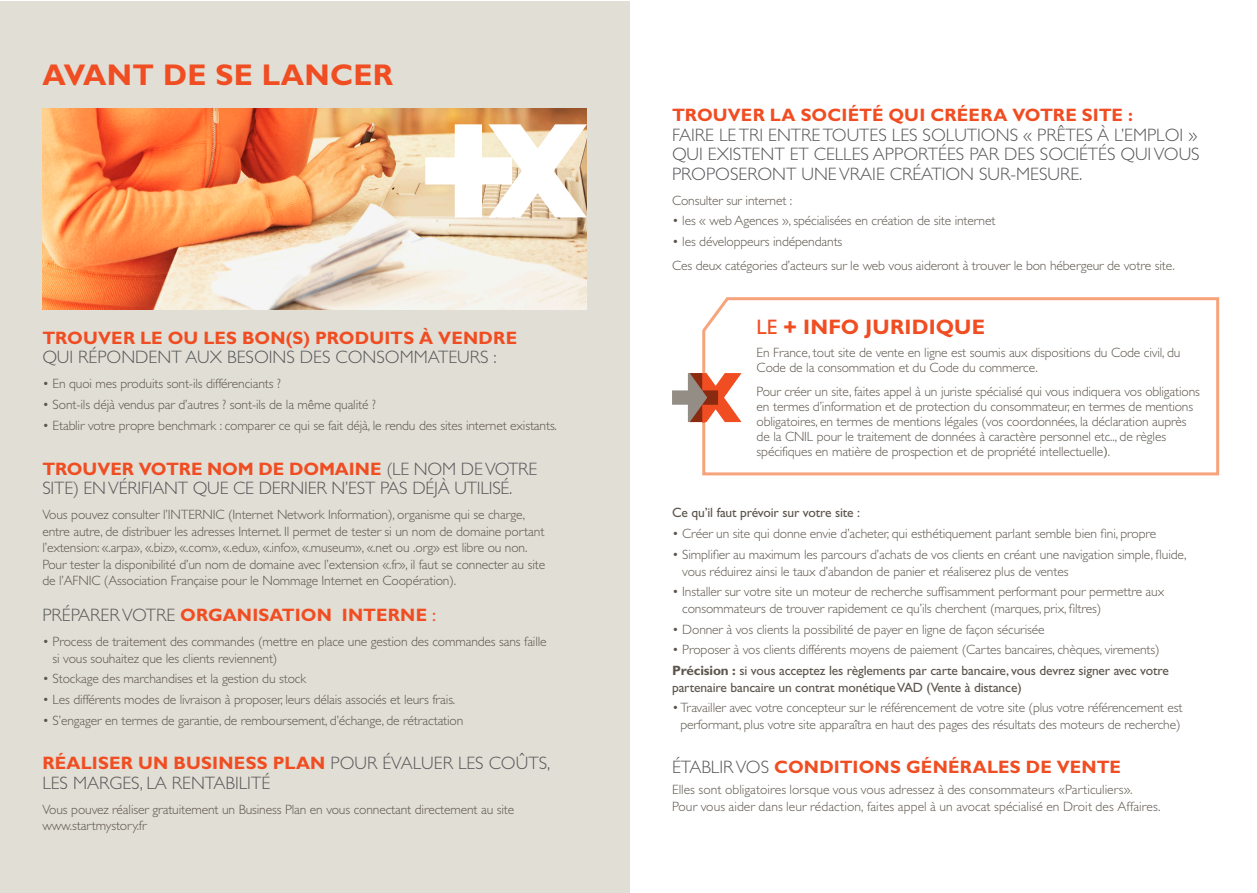
<style>
.page{position:relative;width:1257px;height:893px;background:#fff}
.page>*{position:absolute;margin:0;border:0;box-sizing:border-box;transform-origin:0 0}
.t1{font:700 30px "Gill Sans Std";letter-spacing:.01em;color:#f04d22}
.t2{font:700 21px "Gill Sans Std";letter-spacing:.01em;color:#f04d22}
.t3{font:300 18px/19.5px "Gill Sans Std";color:#57585a}
.t4{font:700 18px "Gill Sans Std";letter-spacing:.01em;color:#f04d22}
.t5{font:300 13.5px/16.5px "Gill Sans Std";letter-spacing:-.01em;color:#5d554d}
.t6{font:13.5px "Gill Sans Std";letter-spacing:-.01em;color:#5d554d}
.s1{font-weight:700;color:#f04d22}
.s2{font-weight:300;color:#57585a}
.s3{font-weight:400}
.s4{font-weight:800}
.s5{font-family:"Minion Pro";font-weight:400}
.s6{font-weight:700}
</style>
<div class="page">
<div style="left:0;top:1px;width:629px;height:892px;background:#e1ded5"></div>
<svg style="left:699px;top:297px;width:521px;height:179px"></svg>
<svg style="left:672px;top:373px;width:69px;height:49px"></svg>
<img style="left:42px;top:109px;width:545px;height:200px">
<svg style="left:425px;top:124px;width:162px;height:93px;background:#f6ecdd"></svg>
<h1 class="t1" style="left:42px;top:58px;width:352px">AVANT DE SE LANCER</h1>
<h3 class="t4" style="left:42px;top:327px;width:476px">TROUVER LE OU LES BON(S) PRODUITS À VENDRE</h3>
<h3 class="t3" style="left:42px;top:348px;width:456px">QUI RÉPONDENT AUX BESOINS DES CONSOMMATEURS :</h3>
<p class="t5" style="left:42px;top:376px;width:240px">• En quoi mes produits sont-ils différenciants ?</p>
<p class="t5" style="left:42px;top:396px;width:335px">• Sont-ils déjà vendus par d’autres ? sont-ils de la même qualité ?</p>
<p class="t5" style="left:42px;top:417px;width:516px">• Etablir votre propre benchmark : comparer ce qui se fait déjà, le rendu des sites internet existants.</p>
<h3 class="t3" style="left:42px;top:459px;width:496px"><span class="s1">TROUVER VOTRE NOM DE DOMAINE</span> (LE NOM DE VOTRE<br>SITE) EN VÉRIFIANT QUE CE DERNIER N’EST PAS DÉJÀ UTILISÉ.</h3>
<p class="t5" style="left:42px;top:506px;width:504px">Vous pouvez consulter l’INTERNIC (Internet Network Information), organisme qui se charge, entre autre, de distribuer les adresses Internet. Il permet de tester si un nom de domaine portant l’extension: «.arpa», «.biz», «.com», «.edu», «.info», «.museum», «.net ou .org» est libre ou non.<br>Pour tester la disponibilité d’un nom de domaine avec l’extension «.fr», il faut se connecter au site de l’AFNIC (Association Française pour le Nommage Internet en Coopération).</p>
<h3 class="t4" style="left:42px;top:604px;width:395px"><span class="s2">PRÉPARER VOTRE</span> ORGANISATION INTERNE <span class="s3">:</span></h3>
<p class="t5" style="left:53px;top:633px;width:495px;text-indent:-10px">• Process de traitement des commandes (mettre en place une gestion des commandes sans faille si vous souhaitez que les clients reviennent)</p>
<p class="t5" style="left:42px;top:670px;width:265px">• Stockage des marchandises et la gestion du stock</p>
<p class="t5" style="left:42px;top:691px;width:414px">• Les différents modes de livraison à proposer, leurs délais associés et leurs frais.</p>
<p class="t5" style="left:42px;top:712px;width:422px">• S’engager en termes de garantie, de remboursement, d’échange, de rétractation</p>
<h3 class="t3" style="left:42px;top:754px;width:509px"><span class="s1">RÉALISER UN BUSINESS PLAN</span> POUR ÉVALUER LES COÛTS,<br>LES MARGES, LA RENTABILITÉ</h3>
<p class="t5" style="left:42px;top:801px;width:473px">Vous pouvez réaliser gratuitement un Business Plan en vous connectant directement au site www.startmystory.fr</p>
<h3 class="t4" style="left:672px;top:104px;width:462px">TROUVER LA SOCIÉTÉ QUI CRÉERA VOTRE SITE :</h3>
<h3 class="t3" style="left:672px;top:125px;width:529px">FAIRE LE TRI ENTRE TOUTES LES SOLUTIONS « PRÊTES À L’EMPLOI »<br>QUI EXISTENT ET CELLES APPORTÉES PAR DES SOCIÉTÉS QUI VOUS<br>PROPOSERONT UNE VRAIE CRÉATION SUR-MESURE.</h3>
<p class="t5" style="left:672px;top:192px;width:122px">Consulter sur internet :</p>
<p class="t5" style="left:672px;top:213px;width:325px">• les « web Agences », spécialisées en création de site internet</p>
<p class="t5" style="left:672px;top:230px;width:504px;line-height:23.7px">• les développeurs indépendants<br>Ces deux catégories d’acteurs sur le web vous aideront à trouver le bon hébergeur de votre site.</p>
<h2 class="t2" style="left:756px;top:314px;width:230px"><span class="s3">LE</span> <span class="s4">+</span> INFO JURIDIQUE</h2>
<p class="t5" style="left:756px;top:345px;width:425px;line-height:15px">En France, tout site de vente en ligne est soumis aux dispositions du Code civil, du<br>Code de la consommation et du Code du commerce.</p>
<p class="t5" style="left:756px;top:384px;width:445px;line-height:15px">Pour créer un site, faites appel à un juriste spécialisé qui vous indiquera vos obligations en termes d’information et de protection du consommateur, en termes de mentions obligatoires, en termes de mentions légales (vos coordonnées, la déclaration auprès de la CNIL pour le traitement de données à caractère personnel etc.., de règles spécifiques en matière de prospection et de propriété intellectuelle<span class="s5">)</span>.</p>
<p class="t6" style="left:672px;top:505px;width:190px">Ce qu’il faut prévoir sur votre site :</p>
<p class="t5" style="left:672px;top:525px;width:486px">• Créer un site qui donne envie d’acheter, qui esthétiquement parlant semble bien fini, propre</p>
<p class="t5" style="left:682px;top:546px;width:506px;text-indent:-10px">• Simplifier au maximum les parcours d’achats de vos clients en créant une navigation simple, fluide, vous réduirez ainsi le taux d’abandon de panier et réaliserez plus de ventes</p>
<p class="t5" style="left:682px;top:583px;width:483px;text-indent:-10px">• Installer sur votre site un moteur de recherche suffisamment performant pour permettre aux consommateurs de trouver rapidement ce qu’ils cherchent (marques, prix, filtres)</p>
<p class="t5" style="left:672px;top:621px;width:374px">• Donner à vos clients la possibilité de payer en ligne de façon sécurisée</p>
<p class="t5" style="left:672px;top:639px;width:498px;line-height:20.7px">• Proposer à vos clients différents moyens de paiement (Cartes bancaires, chèques, virements)<br><span class="s6">Précision :</span> <span class="s3">si vous acceptez les règlements par carte bancaire, vous devrez signer avec votre</span></p>
<p class="t6" style="left:672px;top:679px;width:351px">partenaire bancaire un contrat monétique VAD (Vente à distance)</p>
<p class="t5" style="left:672px;top:699px;width:512px;text-align:center">• Travailler avec votre concepteur sur le référencement de votre site (plus votre référencement est performant, plus votre site apparaîtra en haut des pages des résultats des moteurs de recherche)</p>
<h3 class="t4" style="left:672px;top:756px;width:450px"><span class="s2">ÉTABLIR VOS</span> CONDITIONS GÉNÉRALES DE VENTE</h3>
<p class="t5" style="left:672px;top:781px;width:490px">Elles sont obligatoires lorsque vous vous adressez à des consommateurs «Particuliers».<br>Pour vous aider dans leur rédaction, faites appel à un avocat spécialisé en Droit des Affaires.</p>
</div>
